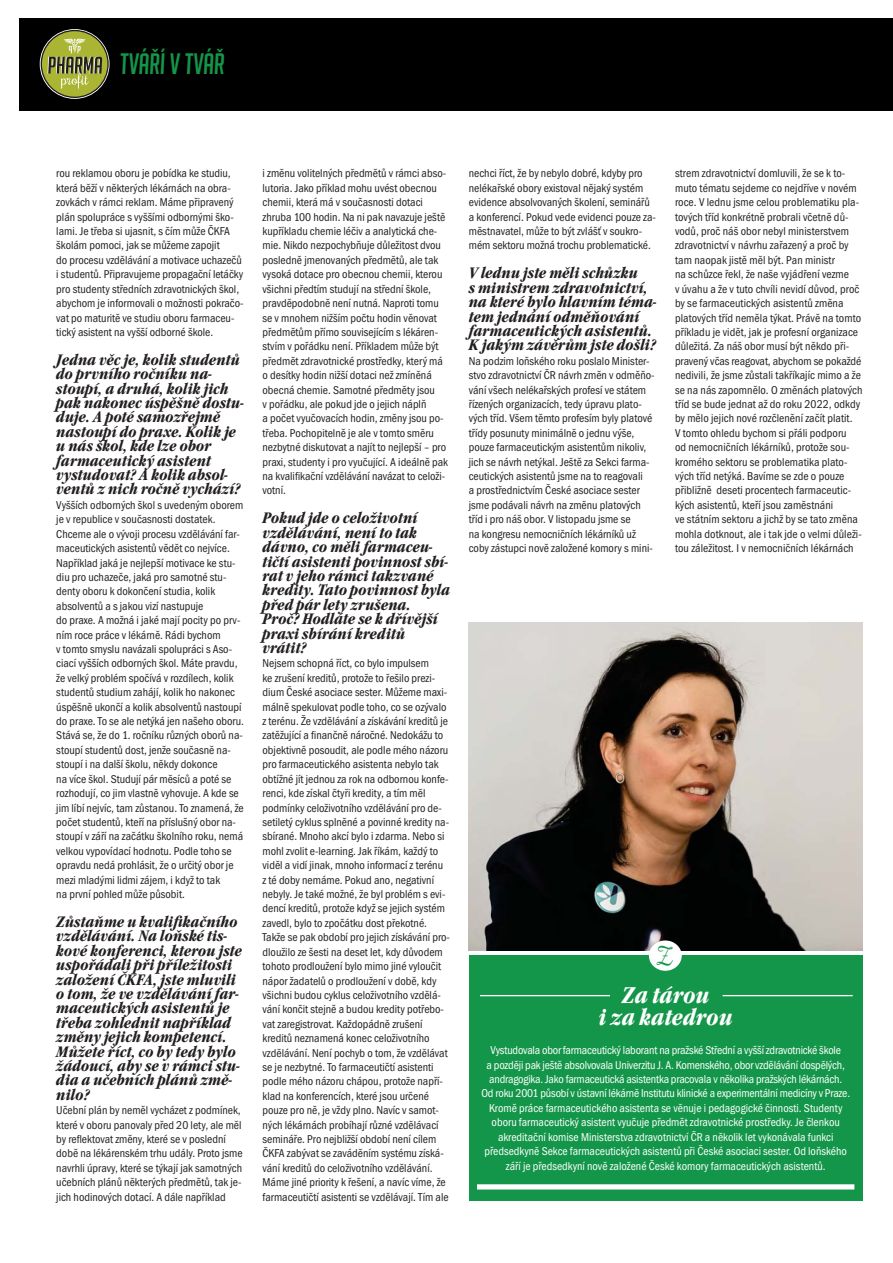
<style>
.page{position:relative;width:893px;height:1263px;background:#fff}
.page>*{position:absolute;margin:0;border:0;box-sizing:border-box;transform-origin:0 0}
.t1{font:italic 28.8px "Big Noodle Titling CE";color:#139649}
.t2{font:italic 700 condensed 23.55px/22.2px "Garamond Itc TOT";color:#fff;text-align:center}
.t3{font:23.25px "Rochester CE";color:#139649}
.t4{font:italic 700 condensed 15.75px/14.4px "Garamond Itc TOT";color:#231f20}
.t5{font:11.85px/14.4px "Franklin Got Itc TOT Boo Con";color:#231f20}
.t6{font:11.85px/14.4px "Franklin Got Itc TOT Boo Con";color:#fff;text-align:center}
</style>
<div class="page">
<div style="left:19px;top:19px;width:854px;height:92px;background:#000"></div>
<svg style="left:41px;top:30px;width:68px;height:68px"></svg>
<div style="left:840px;top:19px;width:52px;height:92px;background:#000"></div>
<img style="left:469px;top:623px;width:393px;height:328px">
<div style="left:469px;top:956px;width:393px;height:245px;background:#139649"></div>
<div style="left:649px;top:940px;width:32px;height:31px;background:#fff;border-radius:50%"></div>
<div style="left:477px;top:1184px;width:377px;height:6px;background:#fff"></div>
<hr style="left:480px;top:995px;width:130px;height:1px;background:#fff">
<hr style="left:722px;top:995px;width:130px;height:1px;background:#fff">
<h1 class="t1" style="left:120px;top:47px;width:106px">TVÁŘÍ V TVÁŘ</h1>
<p class="t5" style="left:56px;top:167px;width:189px">rou reklamou oboru je pobídka ke studiu, která běží v některých lékárnách na obra&shy;zovkách v rámci reklam. Máme připravený plán spolupráce s vyššími odbornými ško&shy;lami. Je třeba si ujasnit, s čím může ČKFA školám pomoci, jak se můžeme zapojit<br>do procesu vzdělávání a motivace uchazečů i studentů. Připravujeme propagační letáčky pro studenty středních zdravotnických škol, abychom je informovali o možnosti pokračo&shy;vat po maturitě ve studiu oboru farmaceu&shy;tický asistent na vyšší odborné škole.</p>
<p class="t4" style="left:56px;top:354px;width:189px">Jedna věc je, kolik studentů do prvního ročníku na&shy;stoupí, a druhá, kolik jich pak nakonec úspěšně dostu&shy;duje. A poté samozřejmě nastoupí do praxe. Kolik je u nás škol, kde lze obor farmaceutický asistent vystudovat? A kolik absol&shy;ventů z nich ročně vychází?</p>
<p class="t5" style="left:56px;top:498px;width:189px">Vyšších odborných škol s uvedeným oborem je v republice v současnosti dostatek.<br>Chceme ale o vývoji procesu vzdělávání far&shy;maceutických asistentů vědět co nejvíce.<br>Například jaká je nejlepší motivace ke stu&shy;diu pro uchazeče, jaká pro samotné stu&shy;denty oboru k dokončení studia, kolik absolventů a s jakou vizí nastupuje<br>do praxe. A možná i jaké mají pocity po prv&shy;ním roce práce v lékárně. Rádi bychom<br>v tomto smyslu navázali spolupráci s Aso&shy;ciací vyšších odborných škol. Máte pravdu, že velký problém spočívá v rozdílech, kolik studentů studium zahájí, kolik ho nakonec úspěšně ukončí a kolik absolventů nastoupí do praxe. To se ale netýká jen našeho oboru.<br>Stává se, že do 1. ročníku různých oborů na&shy;stoupí studentů dost, jenže současně na&shy;stoupí i na další školu, někdy dokonce<br>na více škol. Studují pár měsíců a poté se rozhodují, co jim vlastně vyhovuje. A kde se jim líbí nejvíc, tam zůstanou. To znamená, že počet studentů, kteří na příslušný obor na&shy;stoupí v září na začátku školního roku, nemá velkou vypovídací hodnotu. Podle toho se opravdu nedá prohlásit, že o určitý obor je mezi mladými lidmi zájem, i když to tak<br>na první pohled může působit.</p>
<p class="t4" style="left:56px;top:916px;width:187px">Zůstaňme u kvalifikačního vzdělávání. Na loňské tis&shy;kové konferenci, kterou jste uspořádali při příležitosti založení ČKFA, jste mluvili o tom, že ve vzdělávání far&shy;maceutických asistentů je třeba zohlednit například změny jejich kompetencí.<br>Můžete říct, co by tedy bylo žádoucí, aby se v rámci stu&shy;dia a učebních plánů změ&shy;nilo?</p>
<p class="t5" style="left:56px;top:1104px;width:188px">Učební plán by neměl vycházet z podmínek, které v oboru panovaly před 20 lety, ale měl by reflektovat změny, které se v poslední době na lékárenském trhu udály. Proto jsme navrhli úpravy, které se týkají jak samotných učebních plánů některých předmětů, tak je&shy;jich hodinových dotací. A dále například</p>
<p class="t5" style="left:262px;top:167px;width:187px">i změnu volitelných předmětů v rámci abso&shy;lutoria. Jako příklad mohu uvést obecnou chemii, která má v současnosti dotaci zhruba 100 hodin. Na ni pak navazuje ještě kupříkladu chemie léčiv a analytická che&shy;mie. Nikdo nezpochybňuje důležitost dvou posledně jmenovaných předmětů, ale tak vysoká dotace pro obecnou chemii, kterou všichni předtím studují na střední škole, pravděpodobně není nutná. Naproti tomu se v mnohem nižším počtu hodin věnovat předmětům přímo souvisejícím s lékáren&shy;stvím v pořádku není. Příkladem může být předmět zdravotnické prostředky, který má o desítky hodin nižší dotaci než zmíněná obecná chemie. Samotné předměty jsou<br>v pořádku, ale pokud jde o jejich náplň<br>a počet vyučovacích hodin, změny jsou po&shy;třeba. Pochopitelně je ale v tomto směru nezbytné diskutovat a najít to nejlepší – pro praxi, studenty i pro vyučující. A ideálně pak na kvalifikační vzdělávání navázat to celoži&shy;votní.</p>
<p class="t4" style="left:262px;top:512px;width:189px">Pokud jde o celoživotní vzdělávání, není to tak dávno, co měli farmaceu&shy;tičtí asistenti povinnost sbí&shy;rat v jeho rámci takzvané kredity. Tato povinnost byla před pár lety zrušena.<br>Proč? Hodláte se k dřívější praxi sbírání kreditů vrátit?</p>
<p class="t5" style="left:262px;top:657px;width:189px">Nejsem schopná říct, co bylo impulsem<br>ke zrušení kreditů, protože to řešilo prezi&shy;dium České asociace sester. Můžeme maxi&shy;málně spekulovat podle toho, co se ozývalo z terénu. Že vzdělávání a získávání kreditů je zatěžující a finančně náročné. Nedokážu to objektivně posoudit, ale podle mého názoru pro farmaceutického asistenta nebylo tak obtížné jít jednou za rok na odbornou konfe&shy;renci, kde získal čtyři kredity, a tím měl podmínky celoživotního vzdělávání pro de&shy;setiletý cyklus splněné a povinné kredity na&shy;sbírané. Mnoho akcí bylo i zdarma. Nebo si mohl zvolit e-learning. Jak říkám, každý to viděl a vidí jinak, mnoho informací z terénu<br>z té doby nemáme. Pokud ano, negativní nebyly. Je také možné, že byl problém s evi&shy;dencí kreditů, protože když se jejich systém zavedl, bylo to zpočátku dost překotné.<br>Takže se pak období pro jejich získávání pro&shy;dloužilo ze šesti na deset let, kdy důvodem tohoto prodloužení bylo mimo jiné vyloučit nápor žadatelů o prodloužení v době, kdy všichni budou cyklus celoživotního vzdělá&shy;vání končit stejně a budou kredity potřebo&shy;vat zaregistrovat. Každopádně zrušení kreditů neznamená konec celoživotního vzdělávání. Není pochyb o tom, že vzdělávat se je nezbytné. To farmaceutičtí asistenti podle mého názoru chápou, protože napří&shy;klad na konferencích, které jsou určené pouze pro ně, je vždy plno. Navíc v samot&shy;ných lékárnách probíhají různé vzdělávací semináře. Pro nejbližší období není cílem ČKFA zabývat se zaváděním systému získá&shy;vání kreditů do celoživotního vzdělávání.<br>Máme jiné priority k řešení, a navíc víme, že farmaceutičtí asistenti se vzdělávají. Tím ale</p>
<p class="t5" style="left:469px;top:167px;width:189px">nechci říct, že by nebylo dobré, kdyby pro nelékařské obory existoval nějaký systém evidence absolvovaných školení, seminářů a konferencí. Pokud vede evidenci pouze za&shy;městnavatel, může to být zvlášť v soukro&shy;mém sektoru možná trochu problematické.</p>
<h3 class="t4" style="left:469px;top:267px;width:189px">V lednu jste měli schůzku<br>s ministrem zdravotnictví, na které bylo hlavním téma&shy;tem jednání odměňování farmaceutických asistentů.<br>K jakým závěrům jste došli?</h3>
<p class="t5" style="left:469px;top:354px;width:187px">Na podzim loňského roku poslalo Minister&shy;stvo zdravotnictví ČR návrh změn v odměňo&shy;vání všech nelékařských profesí ve státem řízených organizacích, tedy úpravu plato&shy;vých tříd. Všem těmto profesím byly platové třídy posunuty minimálně o jednu výše, pouze farmaceutickým asistentům nikoliv, jich se návrh netýkal. Ještě za Sekci farma&shy;ceutických asistentů jsme na to reagovali<br>a prostřednictvím České asociace sester jsme podávali návrh na změnu platových tříd i pro náš obor. V listopadu jsme se<br>na kongresu nemocničních lékárníků už coby zástupci nově založené komory s mini-</p>
<p class="t5" style="left:675px;top:167px;width:189px">strem zdravotnictví domluvili, že se k to&shy;muto tématu sejdeme co nejdříve v novém roce. V lednu jsme celou problematiku pla&shy;tových tříd konkrétně probrali včetně dů&shy;vodů, proč náš obor nebyl ministerstvem zdravotnictví v návrhu zařazený a proč by tam naopak jistě měl být. Pan ministr<br>na schůzce řekl, že naše vyjádření vezme<br>v úvahu a že v tuto chvíli nevidí důvod, proč by se farmaceutických asistentů změna platových tříd neměla týkat. Právě na tomto příkladu je vidět, jak je profesní organizace důležitá. Za náš obor musí být někdo při&shy;pravený včas reagovat, abychom se pokaž dé nedivili, že jsme zůstali takříkajíc mimo a že se na nás zapomnělo. O změnách platových tříd se bude jednat až do roku 2022, odkdy by mělo jejich nové rozčlenění začít platit.<br>V tomto ohledu bychom si přáli podporu<br>od nemocničních lékárníků, protože sou&shy;kromého sektoru se problematika plato&shy;vých tříd netýká. Bavíme se zde o pouze přibližně deseti procentech farmaceutic&shy;kých asistentů, kteří jsou zaměstnáni<br>ve státním sektoru a jichž by se tato změna mohla dotknout, ale i tak jde o velmi důleži&shy;tou záležitost. I v nemocničních lékárnách</p>
<h3 class="t3" style="left:657px;top:941px;width:17px">Z</h3>
<h2 class="t2" style="left:598px;top:986px;width:136px">Za tárou<br>i za katedrou</h2>
<p class="t6" style="left:481px;top:1044px;width:370px">Vystudovala obor farmaceutický laborant na pražské Střední a vyšší zdravotnické škole<br>a později pak ještě absolvovala Univerzitu J. A. Komenského, obor vzdělávání dospělých, andragogika. Jako farmaceutická asistentka pracovala v několika pražských lékárnách.<br>Od roku 2001 působí v ústavní lékárně Institutu klinické a experimentální medicíny v Praze.<br>Kromě práce farmaceutického asistenta se věnuje i pedagogické činnosti. Studenty oboru farmaceutický asistent vyučuje předmět zdravotnické prostředky. Je členkou akreditační komise Ministerstva zdravotnictví ČR a několik let vykonávala funkci předsedkyně Sekce farmaceutických asistentů při České asociaci sester. Od loňského září je předsedkyní nově založené České komory farmaceutických asistentů.</p>
</div>
